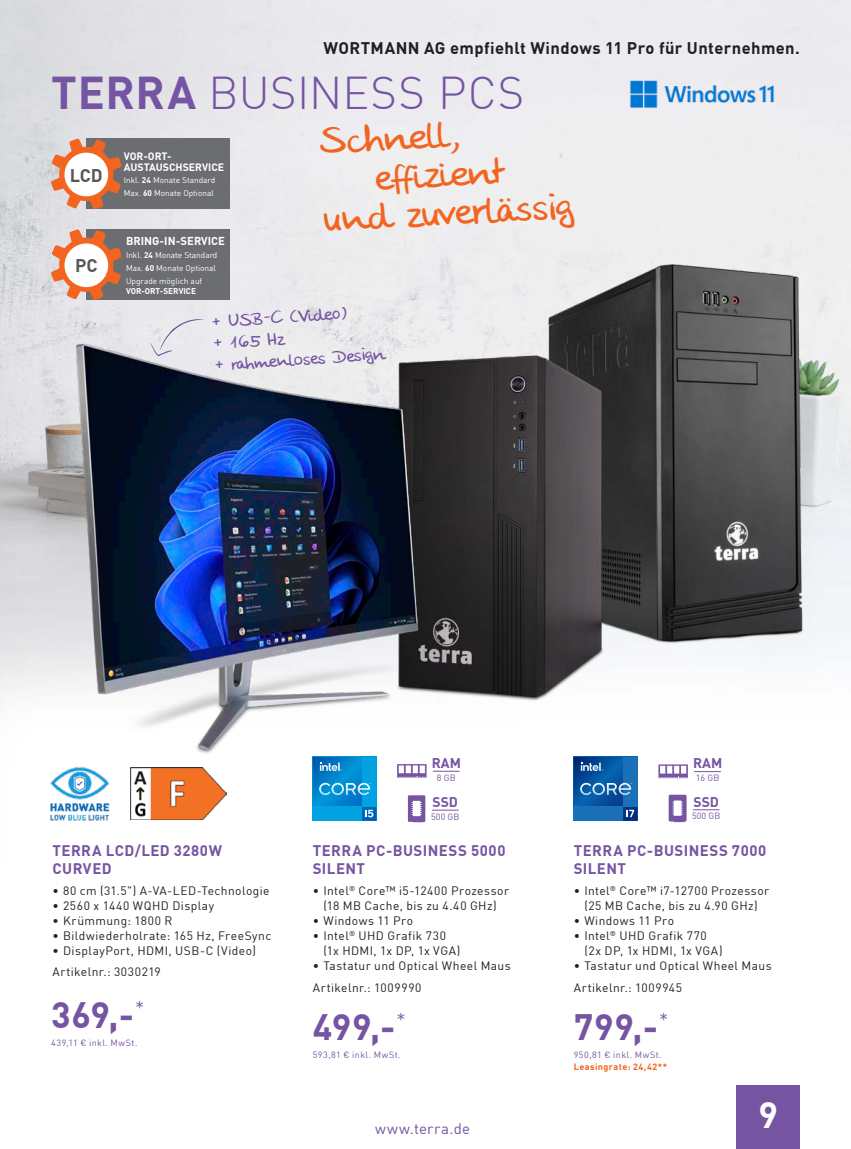
<style>
.page{position:relative;width:851px;height:1149px;background:#fff}
.page>*{position:absolute;margin:0;border:0;box-sizing:border-box;transform-origin:0 0}
.t1{font:300 45px "DIN Offc Pro";letter-spacing:.01em;color:#7554a2}
.t2{font:39px "Stone Handwriting Pro";color:#f36421}
.t3{font:700 36px "DIN Offc Pro";letter-spacing:.025em;color:#7554a2}
.t4{font:700 36px "DIN Offc Pro";color:#fff}
.t5{font:18px "Stone Handwriting Pro";color:#7554a2}
.t6{font:700 18px "DIN Offc Pro";color:#57585a}
.t7{font:700 16.5px "DIN Offc Pro";letter-spacing:.025em;color:#231f20}
.t8{font:700 15px "DIN Offc Pro";letter-spacing:.03em;color:#7554a2}
.t9{font:15px "DIN Offc Pro";letter-spacing:.035em;color:#7554a2}
.t10{font:700 13.8px "DIN Offc Pro";color:#7554a2}
.t11{font:12px "DIN Offc Pro";letter-spacing:.035em;color:#231f20}
.t12{font:700 11.25px "DIN Offc Pro";color:#fff}
.t13{font:700 10.5px "DIN Offc Pro";color:#fff}
.t14{font:9px "DIN Offc Pro";letter-spacing:.045em;color:#7554a2}
.t15{font:700 9px "DIN Offc Pro";letter-spacing:.05em;color:#f36421}
.t16{font:8.25px "DIN Offc Pro";color:#fff}
.t17{font:700 8.25px "DIN Offc Pro";color:#fff}
.s1{font-weight:700}
</style>
<div class="page">
<img style="left:0;top:0;width:850px;height:823px">
<svg style="left:313px;top:771px;width:63px;height:49px;background:#1398d8"></svg>
<svg style="left:397px;top:771px;width:29px;height:6px"></svg>
<svg style="left:407px;top:795px;width:18px;height:27px"></svg>
<svg style="left:432px;top:809px;width:26px;height:1px"></svg>
<svg style="left:573px;top:756px;width:64px;height:64px;background:#1e69af"></svg>
<svg style="left:658px;top:764px;width:29px;height:14px"></svg>
<svg style="left:694px;top:771px;width:26px;height:1px"></svg>
<svg style="left:668px;top:794px;width:18px;height:27px"></svg>
<svg style="left:692px;top:809px;width:27px;height:1px"></svg>
<div style="left:87px;top:139px;width:143px;height:70px;background:#6c6d70"></div>
<svg style="left:51px;top:138px;width:71px;height:71px"></svg>
<div style="left:64px;top:153px;width:44px;height:43px;background:#fff;border-radius:50%"></div>
<img style="left:130px;top:771px;width:96px;height:48px">
<img style="left:40px;top:771px;width:80px;height:52px">
<div style="left:87px;top:229px;width:143px;height:71px;background:#6c6d70"></div>
<svg style="left:51px;top:229px;width:71px;height:71px"></svg>
<div style="left:64px;top:243px;width:44px;height:44px;background:#fff;border-radius:50%"></div>
<img style="left:604px;top:54px;width:195px;height:79px">
<div style="left:280px;top:76px;width:333px;height:203px;background:#eeedef"></div>
<img style="left:546px;top:264px;width:257px;height:379px">
<img style="left:332px;top:299px;width:339px;height:451px">
<img style="left:0;top:305px;width:627px;height:466px">
<div style="left:736px;top:1084px;width:64px;height:64px;background:#7554a2"></div>
<svg style="left:151px;top:319px;width:53px;height:37px;background:#e4e1e9"></svg>
<p class="t7" style="left:323px;top:34px;width:478px">WORTMANN AG empfiehlt Windows 11 Pro für Unternehmen.</p>
<p class="t1" style="left:51px;top:58px;width:474px"><span class="s1">TERRA</span> BUSINESS PCS</p>
<p class="t6" style="left:70px;top:160px;width:34px">LCD</p>
<p class="t6" style="left:75px;top:251px;width:24px">PC</p>
<p class="t13" style="left:124px;top:147px;width:49px">VOR-ORT-</p>
<p class="t13" style="left:124px;top:158px;width:102px">AUSTAUSCHSERVICE</p>
<p class="t16" style="left:124px;top:174px;width:93px">Inkl. <span class="s1">24</span> Monate Standard</p>
<p class="t16" style="left:124px;top:187px;width:91px">Max. <span class="s1">60</span> Monate Optional</p>
<p class="t12" style="left:126px;top:231px;width:101px">BRING-IN-SERVICE</p>
<p class="t16" style="left:126px;top:248px;width:93px">Inkl. <span class="s1">24</span> Monate Standard</p>
<p class="t16" style="left:126px;top:261px;width:91px">Max. <span class="s1">60</span> Monate Optional</p>
<p class="t16" style="left:126px;top:274px;width:78px">Upgrade möglich auf</p>
<p class="t17" style="left:126px;top:283px;width:72px">VOR-ORT-SERVICE</p>
<p class="t2" style="left:318px;top:120px;width:142px;rotate:-3deg">Sch nell,</p>
<p class="t2" style="left:374px;top:156px;width:127px;rotate:-3deg">eff izient</p>
<p class="t2" style="left:322px;top:198px;width:251px;rotate:-3deg">und zuverlässig</p>
<p class="t5" style="left:211px;top:312px;width:138px;rotate:-4deg">+ USB-C (Video)</p>
<p class="t5" style="left:212px;top:334px;width:72px;rotate:-4deg">+ 165 Hz</p>
<p class="t5" style="left:214px;top:355px;width:172px;rotate:-4deg">+ rahmenloses Design</p>
<p class="t10" style="left:431px;top:751px;width:31px">RAM</p>
<p class="t14" style="left:437px;top:770px;width:20px">8 GB</p>
<p class="t10" style="left:432px;top:790px;width:27px">SSD</p>
<p class="t14" style="left:431px;top:809px;width:30px">500 GB</p>
<p class="t10" style="left:693px;top:751px;width:31px">RAM</p>
<p class="t14" style="left:695px;top:770px;width:25px">16 GB</p>
<p class="t10" style="left:693px;top:789px;width:27px">SSD</p>
<p class="t14" style="left:692px;top:808px;width:30px">500 GB</p>
<p class="t8" style="left:52px;top:837px;width:171px">TERRA LCD/LED 3280W</p>
<p class="t8" style="left:52px;top:855px;width:61px">CURVED</p>
<p class="t11" style="left:52px;top:880px;width:218px">• 80 cm (31.5") A-VA-LED-Technologie</p>
<p class="t11" style="left:52px;top:895px;width:163px">• 2560 x 1440 WQHD Display</p>
<p class="t11" style="left:52px;top:910px;width:121px">• Krümmung: 1800 R</p>
<p class="t11" style="left:52px;top:925px;width:220px">• Bildwiederholrate: 165 Hz, FreeSync</p>
<p class="t11" style="left:52px;top:940px;width:205px">• DisplayPort, HDMI, USB-C (Video)</p>
<p class="t11" style="left:52px;top:961px;width:110px">Artikelnr.: 3030219</p>
<p class="t3" style="left:51px;top:984px;width:95px">369,-<sup>*</sup></p>
<p class="t14" style="left:51px;top:1035px;width:88px">439,11 € inkl. MwSt.</p>
<p class="t8" style="left:313px;top:837px;width:194px">TERRA PC-BUSINESS 5000</p>
<p class="t8" style="left:313px;top:855px;width:54px">SILENT</p>
<p class="t11" style="left:313px;top:880px;width:198px">• Intel<sup>®</sup> Core™ i5-12400 Prozessor</p>
<p class="t11" style="left:323px;top:895px;width:175px">(18 MB Cache, bis zu 4.40 GHz)</p>
<p class="t11" style="left:313px;top:910px;width:102px">• Windows 11 Pro</p>
<p class="t11" style="left:313px;top:925px;width:135px">• Intel<sup>®</sup> UHD Grafik 730</p>
<p class="t11" style="left:323px;top:940px;width:138px">(1x HDMI, 1x DP, 1x VGA)</p>
<p class="t11" style="left:313px;top:955px;width:199px">• Tastatur und Optical Wheel Maus</p>
<p class="t11" style="left:313px;top:978px;width:110px">Artikelnr.: 1009990</p>
<p class="t3" style="left:313px;top:996px;width:95px">499,-<sup>*</sup></p>
<p class="t14" style="left:313px;top:1047px;width:89px">593,81 € inkl. MwSt.</p>
<p class="t9" style="left:375px;top:1116px;width:96px">www.terra.de</p>
<p class="t8" style="left:573px;top:837px;width:194px">TERRA PC-BUSINESS 7000</p>
<p class="t8" style="left:573px;top:855px;width:54px">SILENT</p>
<p class="t11" style="left:573px;top:880px;width:197px">• Intel<sup>®</sup> Core™ i7-12700 Prozessor</p>
<p class="t11" style="left:584px;top:895px;width:175px">(25 MB Cache, bis zu 4.90 GHz)</p>
<p class="t11" style="left:573px;top:910px;width:102px">• Windows 11 Pro</p>
<p class="t11" style="left:573px;top:925px;width:135px">• Intel<sup>®</sup> UHD Grafik 770</p>
<p class="t11" style="left:584px;top:940px;width:140px">(2x DP, 1x HDMI, 1x VGA)</p>
<p class="t11" style="left:573px;top:955px;width:199px">• Tastatur und Optical Wheel Maus</p>
<p class="t11" style="left:573px;top:978px;width:110px">Artikelnr.: 1009945</p>
<p class="t3" style="left:573px;top:996px;width:96px">799,-<sup>*</sup></p>
<p class="t14" style="left:573px;top:1047px;width:89px">950,81 € inkl. MwSt.</p>
<p class="t15" style="left:573px;top:1058px;width:95px">Leasingrate: 24,42**</p>
<p class="t4" style="left:758px;top:1084px;width:21px">9</p>
</div>
